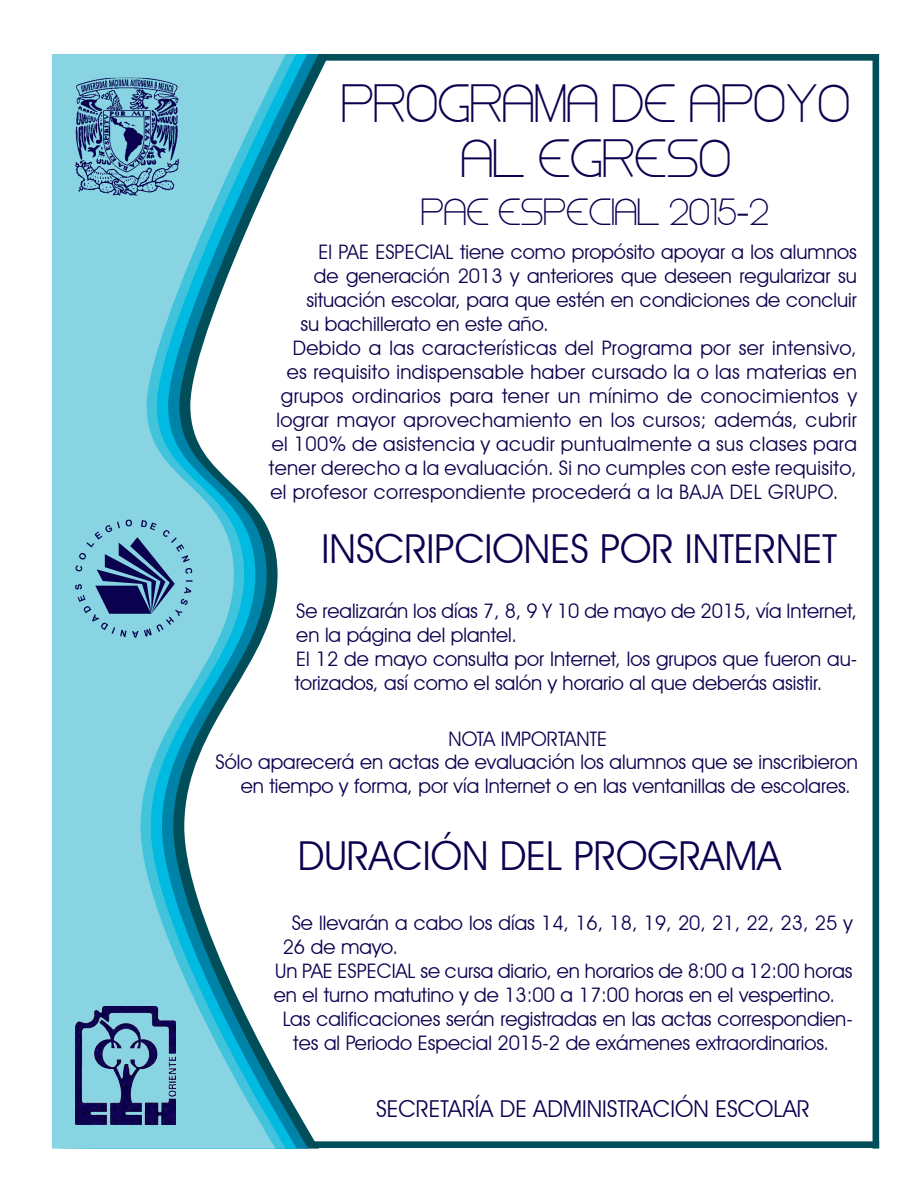
<style>
.page{position:relative;width:918px;height:1188px;background:#fff}
.page>*{position:absolute;margin:0;border:0;box-sizing:border-box;transform-origin:0 0}
.t1{font:45px "Steiner";color:#0a024e}
.t2{font:39.9px "Avant Garde IT Cby BT";color:#0a024e}
.t3{font:31.65px "Steiner";color:#0a024e}
.t4{font:23.25px "Avant Garde IT Cby BT";color:#0a024e}
.t5{font:19.95px/24px "Avant Garde IT Cby BT";color:#0a024e}
.t6{font:19.95px "Avant Garde IT Cby BT";letter-spacing:.02em;color:#0a024e}
</style>
<div class="page">
<svg style="left:296px;top:54px;width:12px;height:1095px"></svg>
<svg style="left:286px;top:54px;width:10px;height:1095px"></svg>
<svg style="left:51px;top:54px;width:235px;height:1095px"></svg>
<img style="left:75px;top:1007px;width:100px;height:118px">
<div style="left:323px;top:54px;width:554px;height:7px;background:#004e59"></div>
<div style="left:873px;top:54px;width:6px;height:1095px;background:#004e59"></div>
<svg style="left:75px;top:520px;width:118px;height:118px;background:#689fbd"></svg>
<img style="left:75px;top:78px;width:104px;height:118px">
<div style="left:312px;top:1141px;width:567px;height:7px;background:#004e59"></div>
<p class="t1" style="left:342px;top:84px;width:510px">PROGRAMA DE APOYO</p>
<p class="t1" style="left:461px;top:139px;width:272px">AL EGRESO</p>
<p class="t3" style="left:421px;top:198px;width:349px">PAE ESPECIAL 2015-2</p>
<p class="t5" style="left:318px;top:240px;width:540px">El PAE ESPECIAL tiene como propósito apoyar a los alumnos</p>
<p class="t5" style="left:314px;top:264px;width:545px">de generación 2013 y anteriores que deseen regularizar su</p>
<p class="t5" style="left:306px;top:288px;width:552px">situación escolar, para que estén en condiciones de concluir</p>
<p class="t5" style="left:300px;top:312px;width:250px">su bachillerato en este año.</p>
<p class="t6" style="left:293px;top:336px;width:566px">Debido a las características del Programa por ser intensivo,</p>
<p class="t6" style="left:287px;top:360px;width:571px">es requisito indispensable haber cursado la o las materias en</p>
<p class="t6" style="left:281px;top:384px;width:578px">grupos ordinarios para tener un mínimo de conocimientos y</p>
<p class="t6" style="left:276px;top:408px;width:582px">lograr mayor aprovechamiento en los cursos; además, cubrir</p>
<p class="t6" style="left:272px;top:432px;width:587px">el 100% de asistencia y acudir puntualmente a sus clases para</p>
<p class="t6" style="left:269px;top:456px;width:589px">tener derecho a la evaluación. Si no cumples con este requisito,</p>
<p class="t6" style="left:270px;top:480px;width:570px">el profesor correspondiente procederá a la BAJA DEL GRUPO.</p>
<p class="t2" style="left:322px;top:524px;width:517px">INSCRIPCIONES POR INTERNET</p>
<p class="t5" style="left:296px;top:599px;width:562px">Se realizarán los días 7, 8, 9 Y 10 de mayo de 2015, vía Internet, en la página del plantel.</p>
<p class="t5" style="left:295px;top:647px;width:564px">El 12 de mayo consulta por Internet, los grupos que fueron au&shy;torizados, así como el salón y horario al que deberás asistir.</p>
<p class="t5" style="left:449px;top:727px;width:160px">NOTA IMPORTANTE</p>
<p class="t5" style="left:241px;top:751px;width:619px;line-height:23.2px;text-indent:-25px">Sólo aparecerá en actas de evaluación los alumnos que se inscribieron en tiempo y forma, por vía Internet o en las ventanillas de escolares.</p>
<p class="t2" style="left:298px;top:832px;width:485px">DURACIÓN DEL PROGRAMA</p>
<p class="t5" style="left:283px;top:911px;width:571px;text-indent:9px">Se llevarán a cabo los días 14, 16, 18, 19, 20, 21, 22, 23, 25 y<br>26 de mayo.</p>
<p class="t5" style="left:274px;top:959px;width:580px">Un PAE ESPECIAL se cursa diario, en horarios de 8:00 a 12:00 horas en el turno matutino y de 13:00 a 17:00 horas en el vespertino.</p>
<p class="t5" style="left:293px;top:1007px;width:561px;text-indent:-11px">Las calificaciones serán registradas en las actas correspondien&shy;tes al Periodo Especial 2015-2 de exámenes extraordinarios.</p>
<p class="t4" style="left:376px;top:1094px;width:435px">SECRETARÍA DE ADMINISTRACIÓN ESCOLAR</p>
</div>
